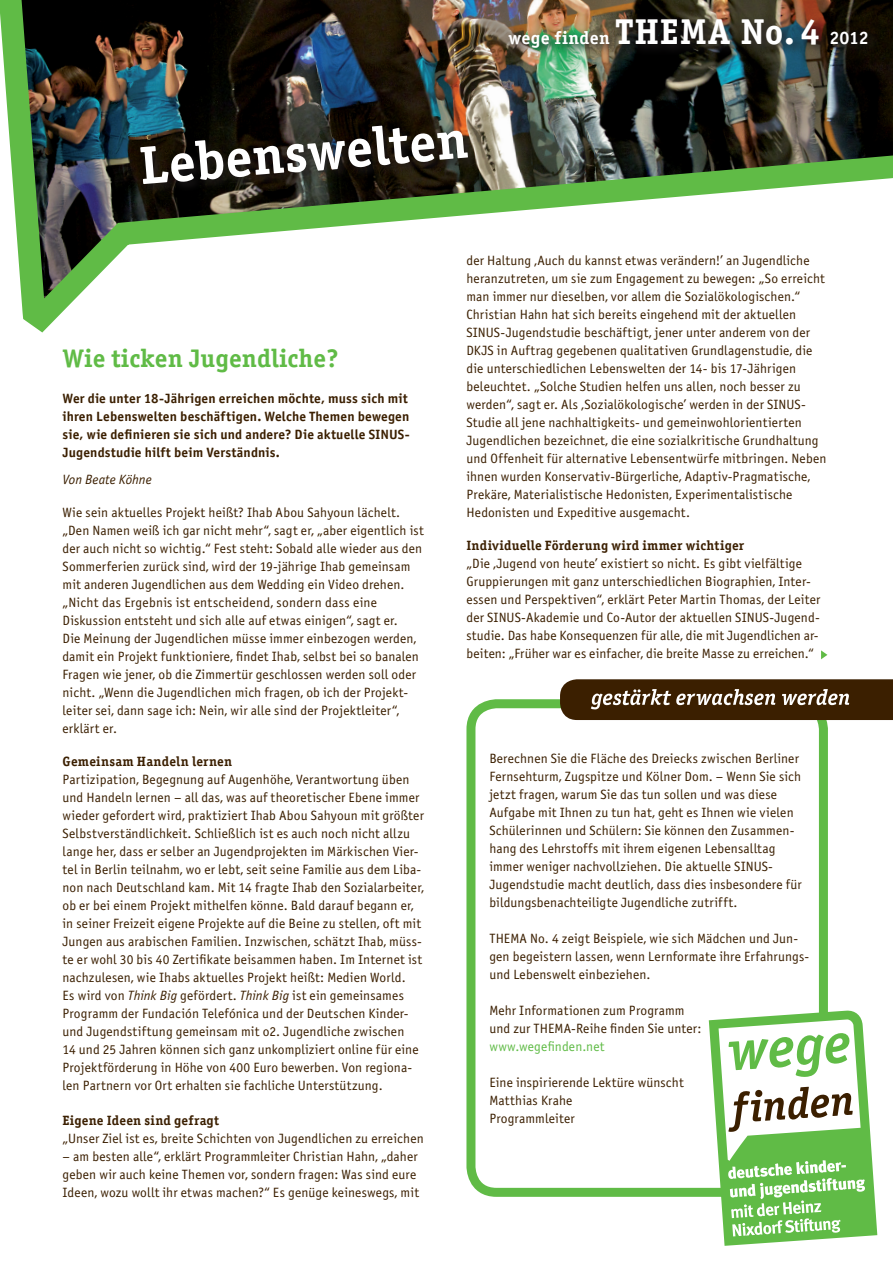
<style>
.page{position:relative;width:893px;height:1263px;background:#fff}
.page>*{position:absolute;margin:0;border:0;box-sizing:border-box;transform-origin:0 0}
.t1{font:54px "Officina Serif Bold ITC";color:#fff}
.t2{font:25.5px "Officina Serif Bold ITC";color:#60bb46}
.t3{font:18px "Officina Serif Bold ITC";letter-spacing:.02em;color:#fff}
.t4{font:13.5px/18px "Officina Sans Book ITC";letter-spacing:.01em;color:#3b1f00}
.t5{font:13.5px/18px "Officina Sans Bold ITC";letter-spacing:.01em;color:#3b1f00}
.t6{font:13.5px "Officina Serif Bold ITC";letter-spacing:.01em;color:#3b1f00}
.t7{font:13.5px "Officina Sans Book ITC";letter-spacing:.01em;color:#60bb46}
.t8{font:italic 13.5px "Officina Sans Book ITC";color:#3b1f00}
.s1{font-size:36px}
.s2{font-style:italic}
</style>
<div class="page">
<div style="left:466px;top:699px;width:362px;height:498px;border:9px solid #60bb46;border-radius:26px"></div>
<svg style="left:560px;top:679px;width:333px;height:41px;background:#543b20"></svg>
<svg style="left:709px;top:1010px;width:168px;height:236px"></svg>
<svg style="left:821px;top:650px;width:6px;height:9px"></svg>
<img style="left:0;top:0;width:893px;height:333px">
<div style="left:138px;top:123px;width:341px;height:72px;background:#231f20;opacity:.7"></div>
<img style="left:505px;top:14px;width:375px;height:46px">
<h1 class="t1" style="left:137px;top:134px;width:331px;rotate:-5deg">Lebenswelten</h1>
<h3 class="t3" style="left:508px;top:27px;width:362px">wege finden <span class="s1">THEMA No. 4</span> 2012</h3>
<h2 class="t2" style="left:63px;top:343px;width:278px">Wie ticken Jugendliche?</h2>
<p class="t5" style="left:63px;top:389px;width:349px">Wer die unter 18-Jährigen erreichen möchte, muss sich mit ihren Lebenswelten beschäftigen. Welche Themen bewegen sie, wie definieren sie sich und andere? Die aktuelle SINUS-Jugendstudie hilft beim Verständnis.</p>
<p class="t8" style="left:63px;top:472px;width:91px">Von Beate Köhne</p>
<p class="t4" style="left:63px;top:504px;width:363px">Wie sein aktuelles Projekt heißt? Ihab Abou Sahyoun lächelt. „Den Namen weiß ich gar nicht mehr“, sagt er, „aber eigentlich ist der auch nicht so wichtig.“ Fest steht: Sobald alle wieder aus den Sommerferien zurück sind, wird der 19-jährige Ihab gemeinsam mit anderen Jugendlichen aus dem Wedding ein Video drehen. „Nicht das Ergebnis ist entscheidend, sondern dass eine Diskussion entsteht und sich alle auf etwas einigen“, sagt er.<br>Die Meinung der Jugendlichen müsse immer einbezogen werden, damit ein Projekt funktioniere, findet Ihab, selbst bei so banalen Fragen wie jener, ob die Zimmertür geschlossen werden soll oder nicht. „Wenn die Jugendlichen mich fragen, ob ich der Projekt&shy;leiter sei, dann sage ich: Nein, wir alle sind der Projektleiter“, erklärt er.</p>
<p class="t6" style="left:63px;top:753px;width:171px">Gemeinsam Handeln lernen</p>
<p class="t4" style="left:63px;top:771px;width:363px">Partizipation, Begegnung auf Augenhöhe, Verantwortung üben und Handeln lernen – all das, was auf theoretischer Ebene immer wieder gefordert wird, praktiziert Ihab Abou Sahyoun mit größter Selbstverständlichkeit. Schließlich ist es auch noch nicht allzu lange her, dass er selber an Jugendprojekten im Märkischen Vier&shy;tel in Berlin teilnahm, wo er lebt, seit seine Familie aus dem Liba&shy;non nach Deutschland kam. Mit 14 fragte Ihab den Sozialarbeiter, ob er bei einem Projekt mithelfen könne. Bald darauf begann er, in seiner Freizeit eigene Projekte auf die Beine zu stellen, oft mit Jungen aus arabischen Familien. Inzwischen, schätzt Ihab, müss&shy;te er wohl 30 bis 40 Zertifikate beisammen haben. Im Internet ist nachzulesen, wie Ihabs aktuelles Projekt heißt: Medien World.<br>Es wird von <span class="s2">Think Big</span> gefördert. <span class="s2">Think Big</span> ist ein gemeinsames Programm der Fundación Telefónica und der Deutschen Kinder&shy;und Jugendstiftung gemeinsam mit o2. Jugendliche zwischen<br>14 und 25 Jahren können sich ganz unkompliziert online für eine Projektförderung in Höhe von 400 Euro bewerben. Von regiona&shy;len Partnern vor Ort erhalten sie fachliche Unterstützung.</p>
<p class="t6" style="left:63px;top:1112px;width:158px">Eigene Ideen sind gefragt</p>
<p class="t4" style="left:63px;top:1129px;width:363px">„Unser Ziel ist es, breite Schichten von Jugendlichen zu erreichen</p>
<p class="t4" style="left:63px;top:1147px;width:358px">– am besten alle“, erklärt Programmleiter Christian Hahn, „daher geben wir auch keine Themen vor, sondern fragen: Was sind eure<br>Ideen, wozu wollt ihr etwas machen?“ Es genüge keineswegs, mit</p>
<p class="t4" style="left:466px;top:251px;width:361px">der Haltung ‚Auch du kannst etwas verändern!’ an Jugendliche heranzutreten, um sie zum Engagement zu bewegen: „So erreicht man immer nur dieselben, vor allem die Sozialökologischen.“ Christian Hahn hat sich bereits eingehend mit der aktuellen SINUS-Jugendstudie beschäftigt, jener unter anderem von der DKJS in Auftrag gegebenen qualitativen Grundlagenstudie, die die unterschiedlichen Lebenswelten der 14- bis 17-Jährigen beleuchtet. „Solche Studien helfen uns allen, noch besser zu werden“, sagt er. Als ‚Sozialökologische’ werden in der SINUS-Studie all jene nachhaltigkeits- und gemeinwohlorientierten Jugendlichen bezeichnet, die eine sozialkritische Grundhaltung und Offenheit für alternative Lebensentwürfe mitbringen. Neben ihnen wurden Konservativ-Bürgerliche, Adaptiv-Pragmatische, Prekäre, Materialistische Hedonisten, Experimentalistische Hedonisten und Expeditive ausgemacht.</p>
<p class="t6" style="left:466px;top:537px;width:279px">Individuelle Förderung wird immer wichtiger</p>
<p class="t4" style="left:466px;top:554px;width:356px">„Die ‚Jugend von heute’ existiert so nicht. Es gibt vielfältige Gruppierungen mit ganz unterschiedlichen Biographien, Inter&shy;essen und Perspektiven“, erklärt Peter Martin Thomas, der Leiter der SINUS-Akademie und Co-Autor der aktuellen SINUS-Jugend&shy;studie. Das habe Konsequenzen für alle, die mit Jugendlichen ar&shy;beiten: „Früher war es einfacher, die breite Masse zu erreichen.“</p>
<p class="t4" style="left:489px;top:750px;width:314px">Berechnen Sie die Fläche des Dreiecks zwischen Berliner Fernsehturm, Zugspitze und Kölner Dom. – Wenn Sie sich jetzt fragen, warum Sie das tun sollen und was diese Aufgabe mit Ihnen zu tun hat, geht es Ihnen wie vielen Schülerinnen und Schülern: Sie können den Zusammen&shy;hang des Lehrstoffs mit ihrem eigenen Lebensalltag immer weniger nachvollziehen. Die aktuelle SINUS-Jugendstudie macht deutlich, dass dies insbesondere für bildungsbenachteiligte Jugendliche zutrifft.</p>
<p class="t4" style="left:489px;top:930px;width:321px">THEMA No. 4 zeigt Beispiele, wie sich Mädchen und Jun&shy;gen begeistern lassen, wenn Lernformate ihre Erfahrungs&shy;und Lebenswelt einbeziehen.</p>
<p class="t4" style="left:489px;top:1002px;width:214px">Mehr Informationen zum Programm und zur THEMA-Reihe finden Sie unter:</p>
<p class="t7" style="left:489px;top:1039px;width:117px">www.wegefinden.net</p>
<p class="t4" style="left:489px;top:1074px;width:196px">Eine inspirierende Lektüre wünscht<br>Matthias Krahe<br>Programmleiter</p>
</div>
